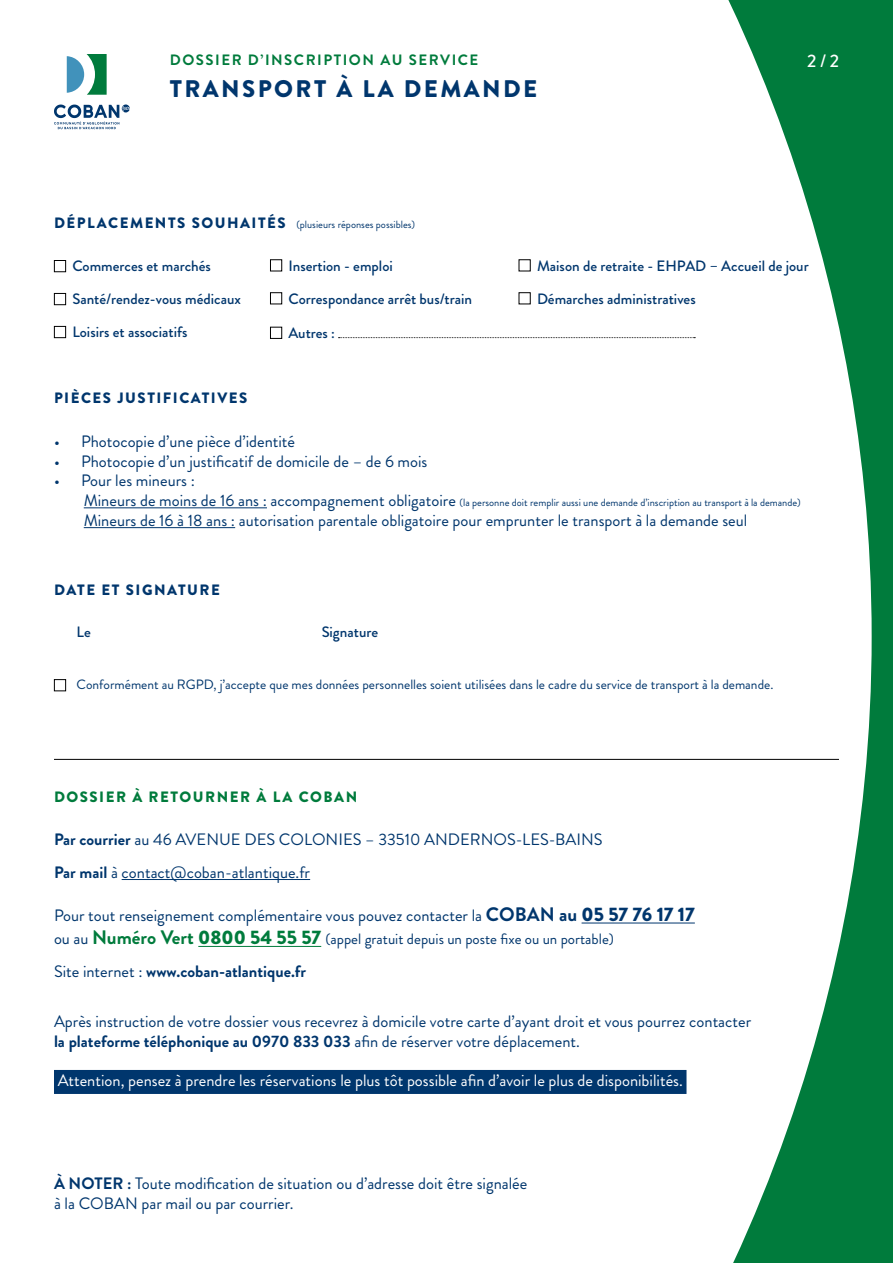
<style>
.page{position:relative;width:893px;height:1263px;background:#fff}
.page>*{position:absolute;margin:0;border:0;box-sizing:border-box;transform-origin:0 0}
.t1{font:900 24px "Brandon Grotesque";letter-spacing:.1em;color:#00366d}
.t2{font:500 18px "Brandon Grotesque";color:#fff}
.t3{font:16.5px "Brandon Grotesque";color:#00366d}
.t4{font:700 16.5px "Brandon Grotesque";color:#00366d}
.t5{font:16.5px "Brandon Grotesque";color:#fff}
.t6{font:500 15px "Brandon Grotesque";color:#00366d}
.t7{font:15px "Brandon Grotesque";color:#00366d}
.t8{font:900 15px "Brandon Grotesque";letter-spacing:.1em;color:#00366d}
.t9{font:700 15px "Brandon Grotesque";letter-spacing:.1em;color:#007b3c}
.t10{font:900 15px "Brandon Grotesque";letter-spacing:.1em;color:#007b3c}
.t11{font:13.5px "Brandon Grotesque";color:#00366d}
.t12{font:10.5px "Brandon Grotesque";color:#00366d}
.s1{font-size:16.5px}
.s2{font-weight:700}
.s3{font-weight:700;font-size:19.5px}
.s4{font-weight:900;font-size:19.5px}
.s5{font-weight:700;font-size:19.5px;color:#007b3c}
.s6{font-weight:900;font-size:19.5px;color:#007b3c}
.s7{font-weight:400}
</style>
<div class="page">
<svg style="left:519px;top:0;width:374px;height:1263px"></svg>
<hr style="left:122px;top:879px;width:188px;height:1px;background:#00366d">
<hr style="left:582px;top:922px;width:113px;height:1px;background:#00366d">
<hr style="left:198px;top:946px;width:123px;height:1px;background:#007b3c">
<div style="left:54px;top:1070px;width:632px;height:24px;background:#00366d"></div>
<hr style="left:84px;top:507px;width:183px;height:1px;background:#00366d">
<hr style="left:84px;top:527px;width:151px;height:1px;background:#00366d">
<div style="left:54px;top:260px;width:12px;height:12px;border:1px solid #000"></div>
<div style="left:54px;top:326px;width:12px;height:12px;border:1px solid #000"></div>
<div style="left:54px;top:293px;width:12px;height:12px;border:1px solid #000"></div>
<div style="left:270px;top:327px;width:12px;height:12px;border:1px solid #000"></div>
<div style="left:270px;top:259px;width:12px;height:12px;border:1px solid #000"></div>
<div style="left:270px;top:292px;width:12px;height:12px;border:1px solid #000"></div>
<div style="left:519px;top:259px;width:12px;height:12px;border:1px solid #000"></div>
<div style="left:519px;top:292px;width:12px;height:12px;border:1px solid #000"></div>
<div style="left:54px;top:679px;width:12px;height:12px;border:1px solid #000"></div>
<svg style="left:339px;top:337px;width:356px;height:1px"></svg>
<hr style="left:54px;top:759px;width:785px;height:1px;background:#000">
<svg style="left:67px;top:54px;width:40px;height:41px"></svg>
<svg style="left:54px;top:104px;width:76px;height:25px"></svg>
<p class="t9" style="left:170px;top:49px;width:310px">DOSSIER D’INSCRIPTION AU SERVICE</p>
<p class="t1" style="left:170px;top:71px;width:369px">TRANSPORT À LA DEMANDE</p>
<p class="t8" style="left:54px;top:212px;width:233px">DÉPLACEMENTS SOUHAITÉS</p>
<p class="t12" style="left:296px;top:217px;width:120px">(plusieurs réponses possibles)</p>
<p class="t2" style="left:807px;top:48px;width:33px">2/2</p>
<p class="t6" style="left:72px;top:256px;width:140px">Commerces et marchés</p>
<p class="t6" style="left:72px;top:289px;width:170px">Santé/rendez-vous médicaux</p>
<p class="t6" style="left:72px;top:322px;width:117px">Loisirs et associatifs</p>
<p class="t8" style="left:54px;top:387px;width:195px">PIÈCES JUSTIFICATIVES</p>
<p class="t6" style="left:288px;top:255px;width:106px">Insertion - emploi</p>
<p class="t6" style="left:288px;top:288px;width:185px">Correspondance arrêt bus/train</p>
<p class="t6" style="left:288px;top:322px;width:48px">Autres :</p>
<p class="t6" style="left:537px;top:255px;width:273px">Maison de retraite - EHPAD – Accueil de jour</p>
<p class="t6" style="left:537px;top:288px;width:160px">Démarches administratives</p>
<p class="t3" style="left:54px;top:430px;width:243px">• Photocopie d’une pièce d’identité</p>
<p class="t3" style="left:54px;top:449px;width:375px">• Photocopie d’un justificatif de domicile de – de 6 mois</p>
<p class="t3" style="left:54px;top:469px;width:142px">• Pour les mineurs :</p>
<p class="t12" style="left:84px;top:495px;width:719px"><span class="s1">Mineurs de moins de 16 ans : accompagnement obligatoire</span> (la personne doit remplir aussi une demande d’inscription au transport à la demande)</p>
<p class="t3" style="left:84px;top:509px;width:665px">Mineurs de 16 à 18 ans : autorisation parentale obligatoire pour emprunter le transport à la demande seul</p>
<p class="t8" style="left:54px;top:579px;width:167px">DATE ET SIGNATURE</p>
<p class="t6" style="left:77px;top:621px;width:16px">Le</p>
<p class="t6" style="left:322px;top:621px;width:58px">Signature</p>
<p class="t11" style="left:77px;top:675px;width:698px">Conformément au RGPD, j’accepte que mes données personnelles soient utilisées dans le cadre du service de transport à la demande.</p>
<p class="t10" style="left:54px;top:786px;width:305px">DOSSIER À RETOURNER À LA COBAN</p>
<p class="t3" style="left:54px;top:828px;width:550px"><span class="s2">Par courrier</span> au 46 AVENUE DES COLONIES – 33510 ANDERNOS-LES-BAINS</p>
<p class="t3" style="left:54px;top:861px;width:258px"><span class="s2">Par mail</span> à contact@coban-atlantique.fr</p>
<p class="t3" style="left:54px;top:904px;width:642px">Pour tout renseignement complémentaire vous pouvez contacter la <span class="s3">COBAN au</span> <span class="s4">05 57 76 17 17</span></p>
<p class="t7" style="left:54px;top:929px;width:561px"><span class="s1">ou au</span> <span class="s5">Numéro Vert</span> <span class="s6">0800 54 55 57</span> (appel gratuit depuis un poste fixe ou un portable)</p>
<p class="t4" style="left:54px;top:960px;width:254px"><span class="s7">Site internet :</span> www.coban-atlantique.fr</p>
<p class="t3" style="left:54px;top:1010px;width:699px">Après instruction de votre dossier vous recevrez à domicile votre carte d’ayant droit et vous pourrez contacter</p>
<p class="t4" style="left:54px;top:1030px;width:527px">la plateforme téléphonique au 0970 833 033 <span class="s7">afin de réserver votre déplacement.</span></p>
<p class="t5" style="left:58px;top:1069px;width:627px">Attention, pensez à prendre les réservations le plus tôt possible afin d’avoir le plus de disponibilités.</p>
<p class="t3" style="left:54px;top:1172px;width:475px"><span class="s2">À NOTER :</span> Toute modification de situation ou d’adresse doit être signalée</p>
<p class="t3" style="left:54px;top:1192px;width:241px">à la COBAN par mail ou par courrier.</p>
</div>
